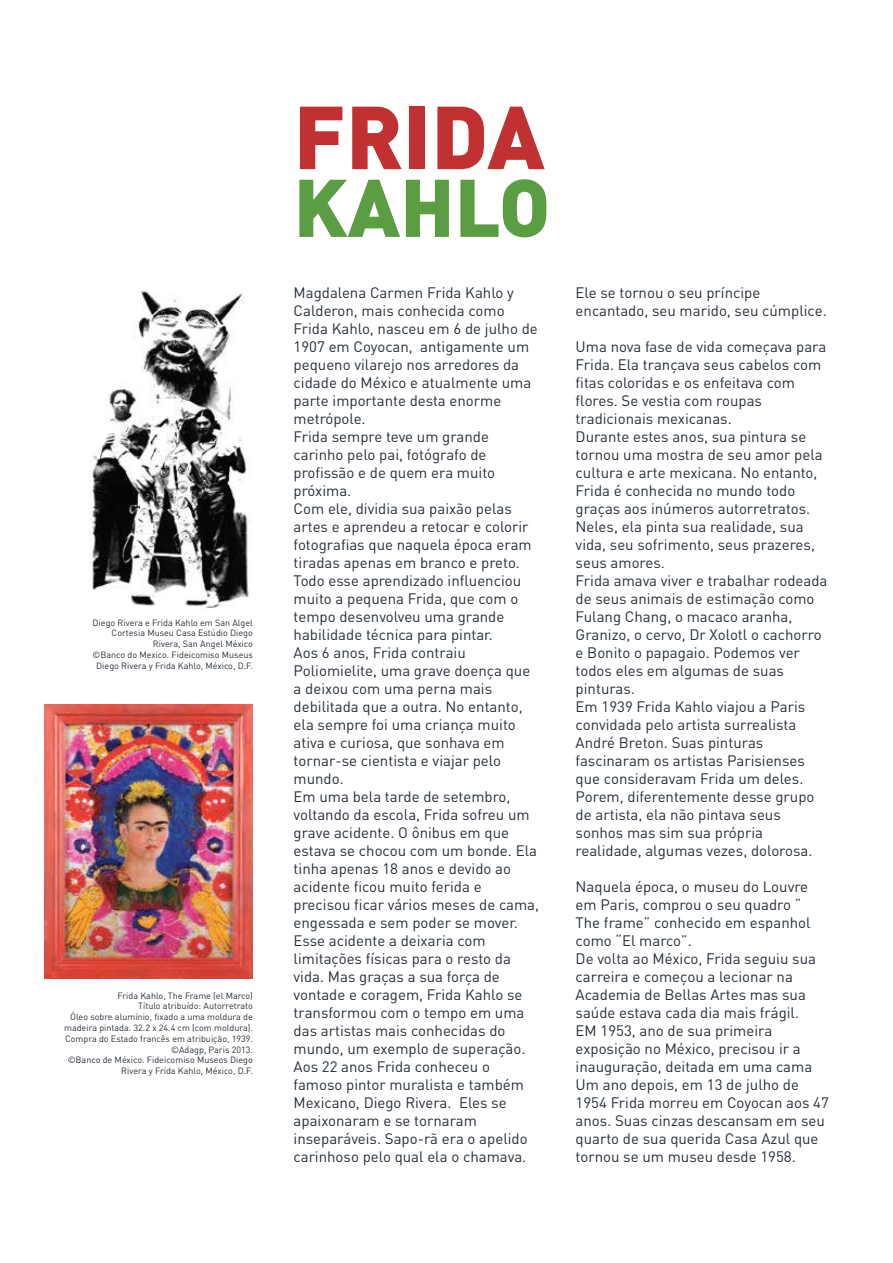
<style>
.page{position:relative;width:893px;height:1263px;background:#fff}
.page>*{position:absolute;margin:0;border:0;box-sizing:border-box;transform-origin:0 0}
.t1{font:900 87.75px "DIN Pro";color:#c13131}
.t2{font:900 80.25px "DIN Pro";color:#5b9d43}
.t3{font:15px/18px "DIN Pro";color:#262f3a}
.t4{font:9px/10.8px "DIN Pro";color:#27303a;text-align:right}
.t5{font:9px/10.8px "DIN Pro";color:#262f3a;text-align:right}
</style>
<div class="page">
<img style="left:89px;top:290px;width:160px;height:318px">
<img style="left:44px;top:704px;width:209px;height:275px">
<p class="t5" style="left:92px;top:617px;width:162px">Diego Rivera e Frida Kahlo em San Algel Cortesia Museu Casa Estúdio Diego Rivera, San Angel México<br>©Banco do Mexico. Fideicomiso Museus Diego Rivera y Frida Kahlo, México, D.F.</p>
<p class="t4" style="left:64px;top:989px;width:190px">Frida Kahlo, The Frame (el Marco)<br>Título atribuído: Autorretrato<br>Óleo sobre alumínio, fixado a uma moldura de madeira pintada. 32.2 x 24.4 cm (com moldura).<br>Compra do Estado francês em atribuição, 1939. ©Adagp, Paris 2013.<br>©Banco de México. Fideicomiso Museos Diego Rivera y Frida Kahlo, México, D.F.</p>
<h1 class="t1" style="left:294px;top:78px;width:253px">FRIDA</h1>
<h2 class="t2" style="left:294px;top:153px;width:258px">KAHLO</h2>
<p class="t3" style="left:294px;top:283px;width:247px">Magdalena Carmen Frida Kahlo y<br>Calderon, mais conhecida como<br>Frida Kahlo, nasceu em 6 de julho de<br>1907 em Coyocan, antigamente um pequeno vilarejo nos arredores da cidade do México e atualmente uma parte importante desta enorme metrópole.<br>Frida sempre teve um grande carinho pelo pai, fotógrafo de profissão e de quem era muito próxima.<br>Com ele, dividia sua paixão pelas artes e aprendeu a retocar e colorir fotografias que naquela época eram tiradas apenas em branco e preto.<br>Todo esse aprendizado influenciou muito a pequena Frida, que com o tempo desenvolveu uma grande habilidade técnica para pintar.<br>Aos 6 anos, Frida contraiu<br>Poliomielite, uma grave doença que a deixou com uma perna mais debilitada que a outra. No entanto, ela sempre foi uma criança muito ativa e curiosa, que sonhava em tornar-se cientista e viajar pelo mundo.<br>Em uma bela tarde de setembro, voltando da escola, Frida sofreu um grave acidente. O ônibus em que estava se chocou com um bonde. Ela tinha apenas 18 anos e devido ao acidente ficou muito ferida e precisou ficar vários meses de cama, engessada e sem poder se mover.<br>Esse acidente a deixaria com limitações físicas para o resto da vida. Mas graças a sua força de vontade e coragem, Frida Kahlo se transformou com o tempo em uma das artistas mais conhecidas do mundo, um exemplo de superação.<br>Aos 22 anos Frida conheceu o famoso pintor muralista e também<br>Mexicano, Diego Rivera. Eles se apaixonaram e se tornaram inseparáveis. Sapo-rã era o apelido carinhoso pelo qual ela o chamava.</p>
<p class="t3" style="left:576px;top:283px;width:253px">Ele se tornou o seu príncipe encantado, seu marido, seu cúmplice.</p>
<p class="t3" style="left:576px;top:337px;width:253px">Uma nova fase de vida começava para<br>Frida. Ela trançava seus cabelos com fitas coloridas e os enfeitava com flores. Se vestia com roupas tradicionais mexicanas.<br>Durante estes anos, sua pintura se tornou uma mostra de seu amor pela cultura e arte mexicana. No entanto,<br>Frida é conhecida no mundo todo graças aos inúmeros autorretratos.<br>Neles, ela pinta sua realidade, sua vida, seu sofrimento, seus prazeres, seus amores.<br>Frida amava viver e trabalhar rodeada de seus animais de estimação como<br>Fulang Chang, o macaco aranha,<br>Granizo, o cervo, Dr Xolotl o cachorro e Bonito o papagaio. Podemos ver todos eles em algumas de suas pinturas.<br>Em 1939 Frida Kahlo viajou a Paris convidada pelo artista surrealista<br>André Breton. Suas pinturas fascinaram os artistas Parisienses que consideravam Frida um deles.<br>Porem, diferentemente desse grupo de artista, ela não pintava seus sonhos mas sim sua própria realidade, algumas vezes, dolorosa.</p>
<p class="t3" style="left:576px;top:877px;width:255px">Naquela época, o museu do Louvre em Paris, comprou o seu quadro “<br>The frame” conhecido em espanhol como “El marco”.<br>De volta ao México, Frida seguiu sua carreira e começou a lecionar na<br>Academia de Bellas Artes mas sua saúde estava cada dia mais frágil.<br>EM 1953, ano de sua primeira exposição no México, precisou ir a inauguração, deitada em uma cama<br>Um ano depois, em 13 de julho de<br>1954 Frida morreu em Coyocan aos 47 anos. Suas cinzas descansam em seu quarto de sua querida Casa Azul que tornou se um museu desde 1958.</p>
</div>
